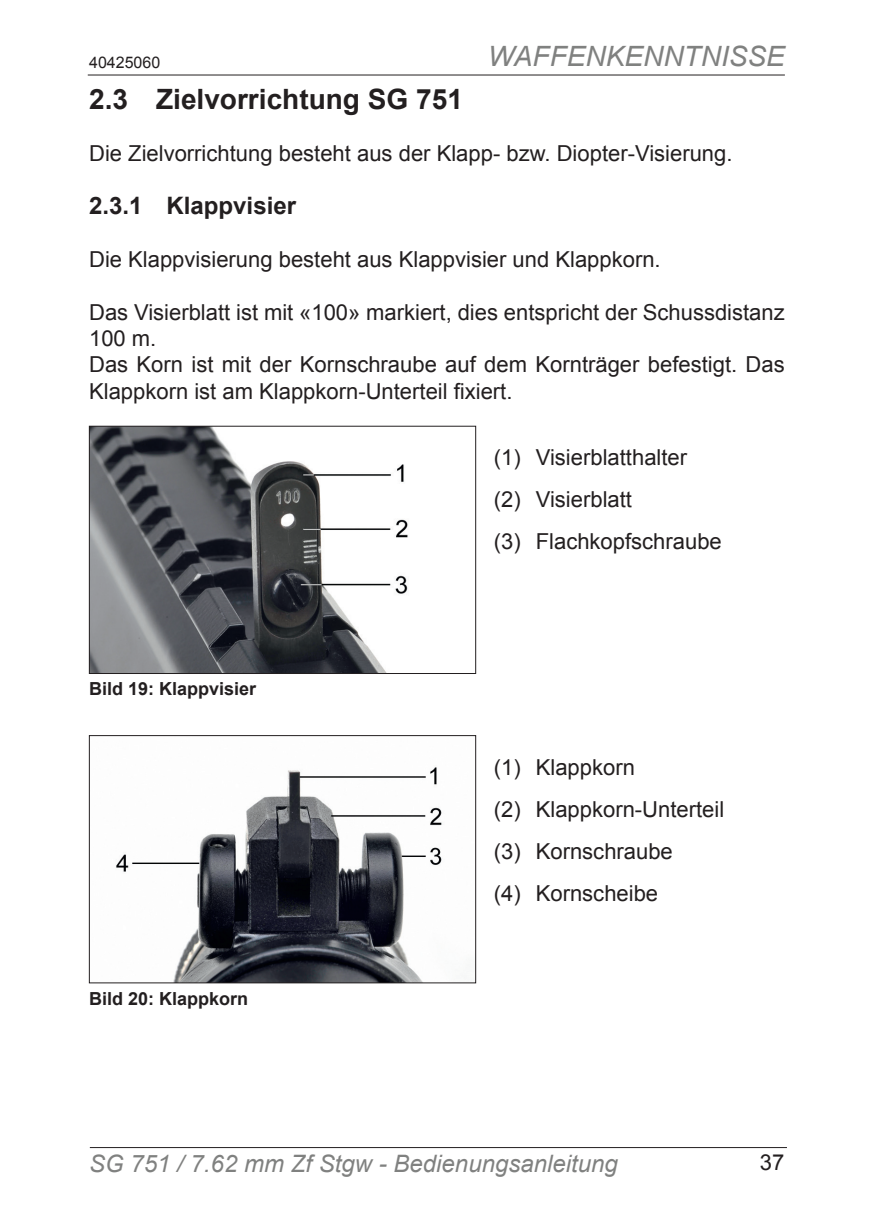
<style>
.page{position:relative;width:874px;height:1225px;background:#fff}
.page>*{position:absolute;margin:0;border:0;box-sizing:border-box;transform-origin:0 0}
.t1{font:700 28px "Arial";color:#231f20}
.t2{font:italic 28px "Arial";color:#808180}
.t3{font:italic 24px "Arial";color:#808180}
.t4{font:700 24px "Arial";color:#231f20}
.t5{font:22px/42px "Arial";color:#231f20}
.t6{font:700 18px "Arial";color:#231f20}
.t7{font:16px "Arial";color:#231f20}
</style>
<div class="page">
<hr style="left:90px;top:1147px;width:696px;height:1px;background:#231f20">
<hr style="left:88px;top:74px;width:696px;height:1px;background:#231f20">
<img style="left:91px;top:428px;width:317px;height:244px">
<div style="left:89px;top:426px;width:386px;height:248px;border:1px solid #231f20"></div>
<img style="left:116px;top:767px;width:326px;height:214px">
<div style="left:89px;top:735px;width:386px;height:248px;border:1px solid #231f20"></div>
<p class="t7" style="left:89px;top:52px;width:73px">40425060</p>
<p class="t2" style="left:487px;top:38px;width:298px">WAFFENKENNTNISSE</p>
<p class="t1" style="left:89px;top:80px;width:375px">2.3 Zielvorrichtung SG 751</p>
<p class="t5" style="left:89px;top:132px;width:644px">Die Zielvorrichtung besteht aus der Klapp- bzw. Diopter-Visierung.</p>
<p class="t4" style="left:89px;top:188px;width:209px">2.3.1 Klappvisier</p>
<p class="t5" style="left:89px;top:238px;width:573px">Die Klappvisierung besteht aus Klappvisier und Klappkorn.</p>
<p class="t5" style="left:89px;top:298px;width:696px;line-height:26.4px">Das Visierblatt ist mit «100» markiert, dies entspricht der Schussdistanz 100 m.<br>Das Korn ist mit der Kornschraube auf dem Kornträger befestigt. Das Klappkorn ist am Klappkorn-Unterteil fixiert.</p>
<p class="t6" style="left:89px;top:676px;width:169px">Bild 19: Klappvisier</p>
<p class="t6" style="left:89px;top:985px;width:161px">Bild 20: Klappkorn</p>
<p class="t5" style="left:493px;top:436px;width:229px">(1) Visierblatthalter<br>(2) Visierblatt<br>(3) Flachkopfschraube</p>
<p class="t5" style="left:493px;top:746px;width:232px">(1) Klappkorn<br>(2) Klappkorn-Unterteil (3) Kornschraube<br>(4) Kornscheibe</p>
<p class="t3" style="left:89px;top:1148px;width:530px">SG 751 / 7.62 mm Zf Stgw - Bedienungsanleitung</p>
<p class="t5" style="left:759px;top:1141px;width:26px">37</p>
</div>
